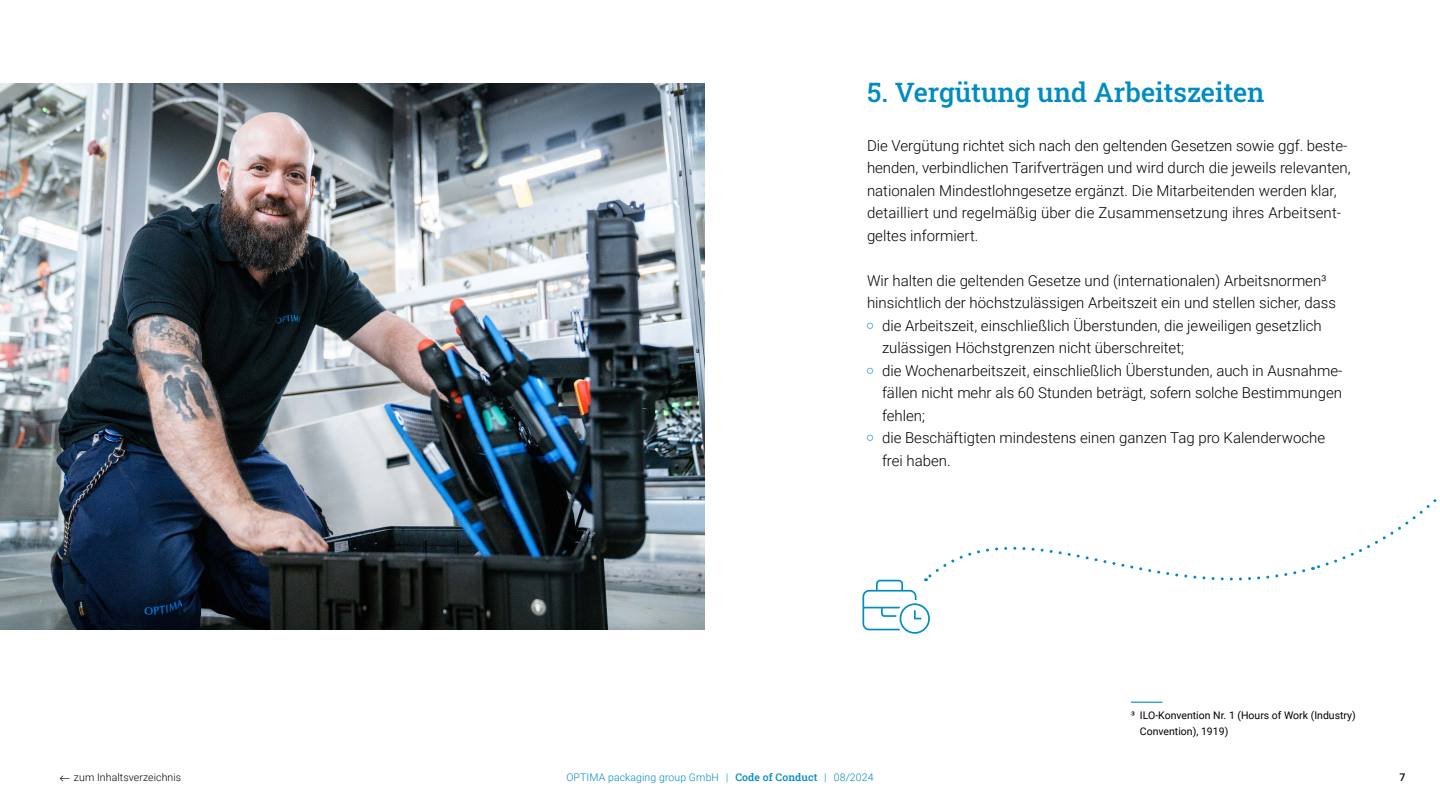
<style>
.page{position:relative;width:1440px;height:810px;background:#fff}
.page>*{position:absolute;margin:0;border:0;box-sizing:border-box;transform-origin:0 0}
.t1{font:500 27px "Roboto Slab";color:#008cc2}
.t2{font:300 15px/22.5px "Roboto";color:#000}
.t3{font:10.5px/15.8px "Roboto";color:#000}
.t4{font:300 10.5px "Roboto";letter-spacing:.01em;color:#008cc2}
.t5{font:300 10.5px "Roboto";letter-spacing:.01em;color:#000}
.t6{font:500 10.5px "Roboto";color:#000}
.s1{font-family:"Roboto Slab"}
.s2{font-family:"Roboto Slab";font-weight:500}
</style>
<div class="page">
<img style="left:0;top:83px;width:705px;height:546px">
<hr style="left:1131px;top:702px;width:31px;height:1px;background:#008cc2">
<svg style="left:924px;top:499px;width:513px;height:83px"></svg>
<h1 class="t1" style="left:867px;top:74px;width:399px">5. Vergütung und Arbeitszeiten</h1>
<p class="t2" style="left:867px;top:134px;width:485px">Die Vergütung richtet sich nach den geltenden Gesetzen sowie ggf. beste&shy;henden, verbindlichen Tarifverträgen und wird durch die jeweils relevanten, nationalen Mindestlohngesetze ergänzt. Die Mitarbeitenden werden klar, detailliert und regelmäßig über die Zusammensetzung ihres Arbeitsent&shy;geltes informiert.</p>
<p class="t2" style="left:867px;top:269px;width:470px">Wir halten die geltenden Gesetze und (internationalen) Arbeitsnormen³ hinsichtlich der höchstzulässigen Arbeitszeit ein und stellen sicher, dass</p>
<p class="t2" style="left:882px;top:314px;width:441px">die Arbeitszeit, einschließlich Überstunden, die jeweiligen gesetzlich zulässigen Höchstgrenzen nicht überschreitet;</p>
<p class="t2" style="left:882px;top:359px;width:462px;text-align:justify">die Wochenarbeitszeit, einschließlich Überstunden, auch in Ausnahme&shy;fällen nicht mehr als 60 Stunden beträgt, sofern solche Bestimmungen fehlen;</p>
<p class="t2" style="left:882px;top:426px;width:445px">die Beschäftigten mindestens einen ganzen Tag pro Kalenderwoche frei haben.</p>
<p class="t5" style="left:74px;top:770px;width:109px">zum Inhaltsverzeichnis</p>
<p class="t4" style="left:566px;top:770px;width:309px">OPTIMA packaging group GmbH <span class="s1">|</span> <span class="s2">Code of Conduct</span> <span class="s1">|</span> 08/2024</p>
<p class="t3" style="left:1140px;top:707px;width:217px;text-indent:-9px">³ ILO-Konvention Nr. 1 (Hours of Work (Industry)<br>Convention), 1919)</p>
<p class="t6" style="left:1400px;top:770px;width:7px">7</p>
</div>
